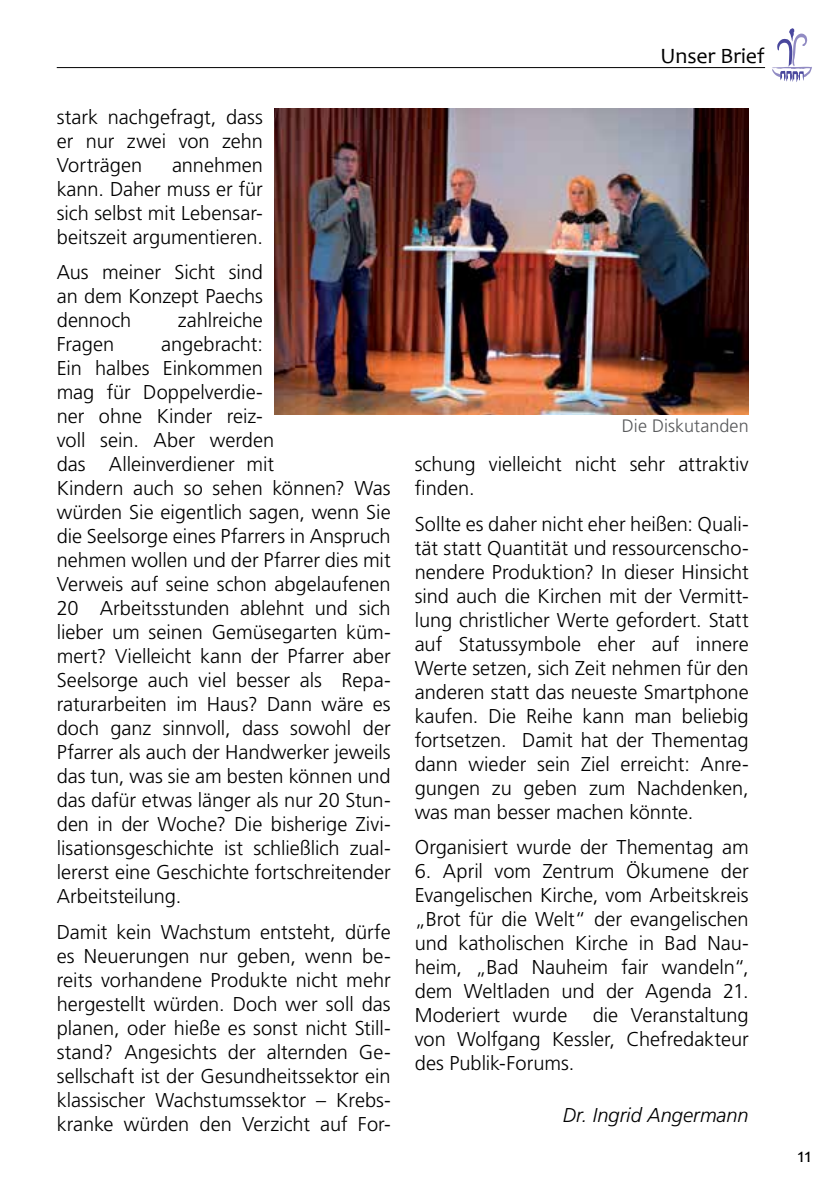
<style>
.page{position:relative;width:840px;height:1191px;background:#fff}
.page>*{position:absolute;margin:0;border:0;box-sizing:border-box;transform-origin:0 0}
.t1{font:22px "Candara";color:#000}
.t2{font:300 20px/24px "Frutiger LT Std";color:#000;text-align:justify}
.t3{font:italic 300 20px "Frutiger LT Std";color:#000}
.t4{font:20px "Candara";color:#000}
.t5{font:300 18px "Frutiger LT Std";letter-spacing:.005em;color:#58595b}
</style>
<div class="page">
<svg style="left:772px;top:28px;width:39px;height:54px"></svg>
<hr style="left:57px;top:67px;width:707px;height:1px;background:#000">
<img style="left:274px;top:109px;width:474px;height:305px">
<p class="t2" style="left:57px;top:105px;width:207px">stark nachgefragt, dass er nur zwei von zehn Vorträgen</p>
<p class="t2" style="left:57px;top:153px;width:208px;text-indent:115px">annehmen kann. Daher muss er für sich selbst mit Lebensar&shy;beitszeit argumentieren.</p>
<p class="t2" style="left:57px;top:260px;width:208px">Aus meiner Sicht sind an dem Konzept Paechs dennoch</p>
<p class="t2" style="left:178px;top:308px;width:87px">zahlreiche</p>
<p class="t2" style="left:57px;top:332px;width:335px;text-align:left;text-indent:104px">angebracht:<br>Ein halbes Einkommen<br>mag für Doppelverdie-<br>ner ohne Kinder reiz-<br>voll sein. Aber werden<br>das Alleinverdiener mit<br>Kindern auch so sehen können? Was würden Sie eigentlich sagen, wenn Sie die Seelsorge eines Pfarrers in Anspruch nehmen wollen und der Pfarrer dies mit<br>Verweis auf seine schon abgelaufenen<br>20 Arbeitsstunden ablehnt und sich lieber um seinen Gemüsegarten küm&shy;mert? Vielleicht kann der Pfarrer aber<br>Seelsorge auch viel besser als Repa&shy;raturarbeiten im Haus? Dann wäre es doch ganz sinnvoll, dass sowohl der<br>Pfarrer als auch der Handwerker jeweils das tun, was sie am besten können und das dafür etwas länger als nur 20 Stun&shy;den in der Woche? Die bisherige Zivi&shy;lisationsgeschichte ist schließlich zual&shy;lererst eine Geschichte fortschreitender<br>Arbeitsteilung.</p>
<p class="t2" style="left:57px;top:920px;width:335px">Damit kein Wachstum entsteht, dürfe es Neuerungen nur geben, wenn be&shy;reits vorhandene Produkte nicht mehr hergestellt würden. Doch wer soll das planen, oder hieße es sonst nicht Still&shy;stand? Angesichts der alternden Ge&shy;sellschaft ist der Gesundheitssektor ein klassischer Wachstumssektor – Krebs&shy;kranke würden den Verzicht auf For-</p>
<p class="t2" style="left:57px;top:332px;width:59px">Fragen</p>
<p class="t1" style="left:660px;top:42px;width:106px">Unser Brief</p>
<p class="t5" style="left:621px;top:415px;width:128px">Die Diskutanden</p>
<p class="t2" style="left:414px;top:453px;width:335px">schung vielleicht nicht sehr attraktiv finden.</p>
<p class="t2" style="left:414px;top:512px;width:335px">Sollte es daher nicht eher heißen: Quali&shy;tät statt Quantität und ressourcenscho&shy;nendere Produktion? In dieser Hinsicht sind auch die Kirchen mit der Vermitt&shy;lung christlicher Werte gefordert. Statt auf Statussymbole eher auf innere Werte setzen, sich Zeit nehmen für den anderen statt das neueste Smartphone kaufen. Die Reihe kann man beliebig fortsetzen. Damit hat der Thementag dann wieder sein Ziel erreicht: Anre&shy;gungen zu geben zum Nachdenken, was man besser machen könnte.</p>
<p class="t2" style="left:414px;top:835px;width:335px">Organisiert wurde der Thementag am</p>
<p class="t2" style="left:414px;top:859px;width:335px">6. April vom Zentrum Ökumene der Evangelischen Kirche, vom Arbeitskreis „Brot für die Welt“ der evangelischen und katholischen Kirche in Bad Nau&shy;heim, „Bad Nauheim fair wandeln“, dem Weltladen und der Agenda 21.<br>Moderiert wurde</p>
<p class="t2" style="left:414px;top:1003px;width:335px;text-indent:178px">die Veranstaltung von Wolfgang Kessler, Chefredakteur des Publik-Forums.</p>
<p class="t3" style="left:562px;top:1103px;width:187px">Dr. Ingrid Angermann</p>
<p class="t4" style="left:797px;top:1143px;width:15px">11</p>
</div>
